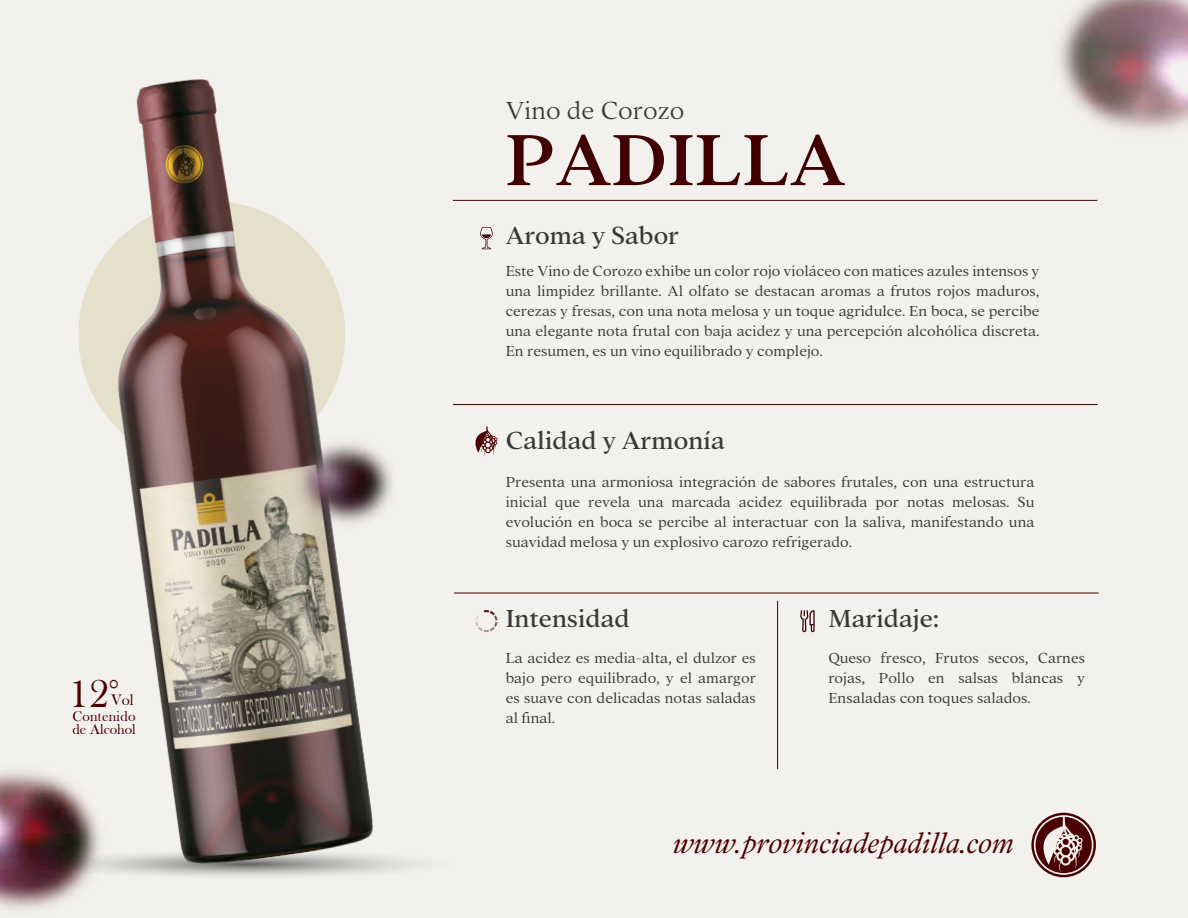
<style>
.page{position:relative;width:1188px;height:918px;background:#f2f1ed}
.page>*{position:absolute;margin:0;border:0;box-sizing:border-box;transform-origin:0 0}
.t1{font:500 79.35px "Addington CF";letter-spacing:.01em;color:#400000}
.t2{font:39.6px "Bask Old Face";color:#4a0000}
.t3{font:italic 300 31.5px "Addington CF";color:#4a0000}
.t4{font:27px "Addington CF";color:#383838}
.t5{font:100 27px "Addington CF";color:#383838}
.t6{font:300 15.9px/20.1px "Addington CF";color:#383838;text-align:justify}
.t7{font:15.75px "Bask Old Face";color:#4a0000}
.t8{font:14.55px/13.2px "Bask Old Face";letter-spacing:.02em;color:#4a0000}
</style>
<div class="page">
<img style="left:78px;top:79px;width:474px;height:798px">
<svg style="left:1031px;top:813px;width:65px;height:64px"></svg>
<hr style="left:453px;top:200px;width:645px;height:1px;background:#4a0000">
<hr style="left:453px;top:404px;width:645px;height:1px;background:#4a0000">
<hr style="left:454px;top:593px;width:645px;height:1px;background:#4a0000">
<hr style="left:777px;top:601px;width:1px;height:168px;background:#4a0000">
<img style="left:1059px;top:0;width:129px;height:132px">
<img style="left:256px;top:398px;width:180px;height:168px">
<img style="left:0;top:728px;width:143px;height:182px">
<svg style="left:480px;top:227px;width:13px;height:22px"></svg>
<svg style="left:475px;top:610px;width:22px;height:22px"></svg>
<svg style="left:800px;top:610px;width:15px;height:22px"></svg>
<svg style="left:469px;top:426px;width:29px;height:31px"></svg>
<h2 class="t2" style="left:70px;top:672px;width:51px">12°</h2>
<p class="t8" style="left:72px;top:710px;width:65px">Contenido de Alcohol</p>
<p class="t7" style="left:111px;top:691px;width:24px">Vol</p>
<h3 class="t5" style="left:506px;top:90px;width:180px">Vino de Corozo</h3>
<h1 class="t1" style="left:506px;top:100px;width:341px">PADILLA</h1>
<h3 class="t4" style="left:506px;top:216px;width:175px">Aroma y Sabor</h3>
<p class="t6" style="left:506px;top:260px;width:535px">Este Vino de Corozo exhibe un color rojo violáceo con matices azules intensos y una limpidez brillante. Al olfato se destacan aromas a frutos rojos maduros, cerezas y fresas, con una nota melosa y un toque agridulce. En boca, se percibe una elegante nota frutal con baja acidez y una percepción alcohólica discreta.<br>En resumen, es un vino equilibrado y complejo.</p>
<h3 class="t4" style="left:506px;top:420px;width:221px">Calidad y Armonía</h3>
<p class="t6" style="left:506px;top:471px;width:530px">Presenta una armoniosa integración de sabores frutales, con una estructura inicial que revela una marcada acidez equilibrada por notas melosas. Su evolución en boca se percibe al interactuar con la saliva, manifestando una suavidad melosa y un explosivo carozo refrigerado.</p>
<h3 class="t4" style="left:506px;top:598px;width:126px">Intensidad</h3>
<h3 class="t4" style="left:828px;top:598px;width:112px">Maridaje:</h3>
<p class="t6" style="left:506px;top:646px;width:252px">La acidez es media-alta, el dulzor es bajo pero equilibrado, y el amargor es suave con delicadas notas saladas al final.</p>
<p class="t6" style="left:828px;top:646px;width:258px">Queso fresco, Frutos secos, Carnes rojas, Pollo en salsas blancas y Ensaladas con toques salados.</p>
<h3 class="t3" style="left:673px;top:819px;width:343px">www.provinciadepadilla.com</h3>
</div>
